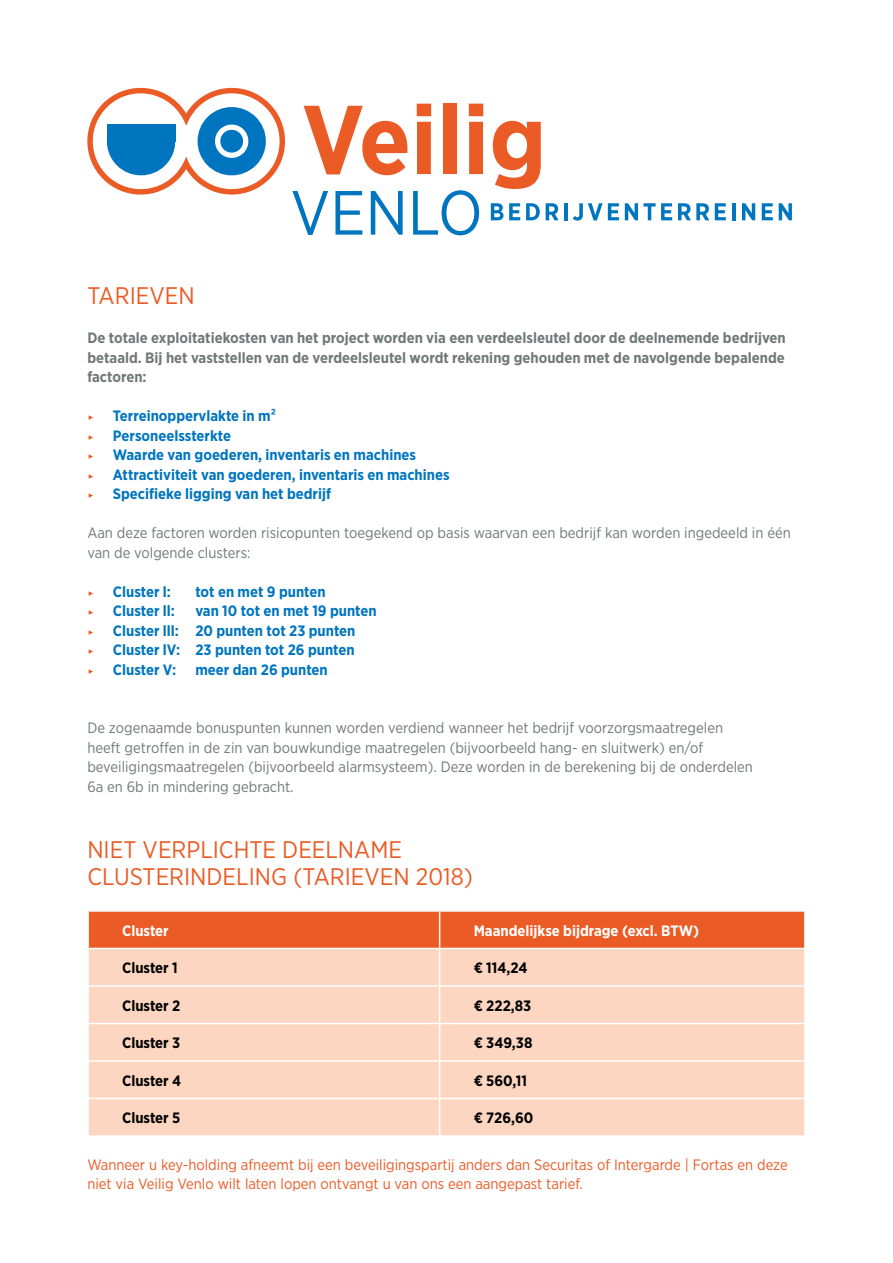
<style>
.page{position:relative;width:893px;height:1263px;background:#fff}
.page>*{position:absolute;margin:0;border:0;box-sizing:border-box;transform-origin:0 0}
.t1{font:24px/27px "Gotham Narrow";color:#eb5b25}
.t2{font:15px/19.5px "Gotham Narrow";color:#72787a}
.t3{font:700 15px "Gotham Narrow";color:#0075bf}
.t4{font:700 15px/19.5px "Gotham Narrow";color:#72787a;text-align:justify}
.t5{font:15px/19.5px "Gotham Narrow";color:#eb5b25}
.t6{font:700 15px "Gotham Narrow";color:#000}
.t7{font:700 15px "Gotham Narrow";color:#fff}
.t8{font:700 15px "Alegreya Sans";color:#eb5b25}
</style>
<div class="page">
<div style="left:89px;top:912px;width:715px;height:36px;background:#eb5b25"></div>
<div style="left:89px;top:949px;width:715px;height:186px;background:#fcd6c0"></div>
<hr style="left:439px;top:912px;width:1px;height:36px;background:#fff">
<hr style="left:439px;top:949px;width:1px;height:36px;background:#fff">
<hr style="left:87px;top:985px;width:353px;height:2px;background:#fff">
<hr style="left:440px;top:985px;width:366px;height:2px;background:#fff">
<hr style="left:439px;top:987px;width:1px;height:36px;background:#fff">
<hr style="left:87px;top:1023px;width:353px;height:1px;background:#fff">
<hr style="left:440px;top:1023px;width:366px;height:1px;background:#fff">
<hr style="left:439px;top:1024px;width:1px;height:36px;background:#fff">
<hr style="left:87px;top:1060px;width:353px;height:2px;background:#fff">
<hr style="left:440px;top:1060px;width:366px;height:2px;background:#fff">
<hr style="left:439px;top:1062px;width:1px;height:36px;background:#fff">
<hr style="left:87px;top:1098px;width:353px;height:1px;background:#fff">
<hr style="left:440px;top:1098px;width:366px;height:1px;background:#fff">
<hr style="left:439px;top:1099px;width:1px;height:36px;background:#fff">
<svg style="left:304px;top:106px;width:103px;height:69px"></svg>
<svg style="left:417px;top:104px;width:14px;height:70px"></svg>
<div style="left:443px;top:104px;width:14px;height:70px;background:#eb5b25"></div>
<svg style="left:469px;top:104px;width:14px;height:70px"></svg>
<svg style="left:493px;top:121px;width:48px;height:68px"></svg>
<svg style="left:292px;top:191px;width:36px;height:44px"></svg>
<svg style="left:335px;top:191px;width:27px;height:44px"></svg>
<svg style="left:371px;top:191px;width:32px;height:44px"></svg>
<svg style="left:413px;top:190px;width:66px;height:45px"></svg>
<svg style="left:491px;top:203px;width:12px;height:17px"></svg>
<svg style="left:509px;top:203px;width:11px;height:17px"></svg>
<svg style="left:526px;top:203px;width:14px;height:17px"></svg>
<svg style="left:546px;top:203px;width:13px;height:17px"></svg>
<hr style="left:564px;top:203px;width:4px;height:17px;background:#0075bf">
<svg style="left:573px;top:203px;width:46px;height:18px"></svg>
<svg style="left:625px;top:203px;width:47px;height:17px"></svg>
<svg style="left:678px;top:203px;width:31px;height:17px"></svg>
<svg style="left:715px;top:203px;width:11px;height:17px"></svg>
<hr style="left:732px;top:203px;width:3px;height:17px;background:#0075bf">
<svg style="left:742px;top:203px;width:13px;height:17px"></svg>
<svg style="left:762px;top:203px;width:11px;height:17px"></svg>
<svg style="left:779px;top:203px;width:13px;height:17px"></svg>
<svg style="left:87px;top:88px;width:198px;height:107px"></svg>
<h1 class="t1" style="left:87px;top:282px;width:109px">TARIEVEN</h1>
<p class="t4" style="left:87px;top:328px;width:700px">De totale exploitatiekosten van het project worden via een verdeelsleutel door de deelnemende bedrijven betaald. Bij het vaststellen van de verdeelsleutel wordt rekening gehouden met de navolgende bepalende factoren:</p>
<p class="t8" style="left:87px;top:405px;width:8px">h</p>
<p class="t3" style="left:113px;top:406px;width:165px">Terreinoppervlakte in m²</p>
<p class="t8" style="left:87px;top:425px;width:8px">h</p>
<p class="t3" style="left:113px;top:426px;width:120px">Personeelssterkte</p>
<p class="t8" style="left:87px;top:444px;width:8px">h</p>
<p class="t3" style="left:113px;top:445px;width:305px">Waarde van goederen, inventaris en machines</p>
<p class="t8" style="left:87px;top:464px;width:8px">h</p>
<p class="t3" style="left:113px;top:465px;width:338px">Attractiviteit van goederen, inventaris en machines</p>
<p class="t8" style="left:87px;top:483px;width:8px">h</p>
<p class="t3" style="left:113px;top:484px;width:220px">Specifieke ligging van het bedrijf</p>
<p class="t2" style="left:87px;top:523px;width:705px">Aan deze factoren worden risicopunten toegekend op basis waarvan een bedrijf kan worden ingedeeld in één van de volgende clusters:</p>
<p class="t8" style="left:87px;top:581px;width:8px">h</p>
<p class="t3" style="left:113px;top:582px;width:60px">Cluster l:</p>
<p class="t3" style="left:195px;top:582px;width:132px">tot en met 9 punten</p>
<p class="t8" style="left:87px;top:600px;width:8px">h</p>
<p class="t3" style="left:113px;top:601px;width:64px">Cluster ll:</p>
<p class="t3" style="left:195px;top:601px;width:183px">van 10 tot en met 19 punten</p>
<p class="t8" style="left:87px;top:620px;width:8px">h</p>
<p class="t3" style="left:113px;top:621px;width:244px">Cluster lll: 20 punten tot 23 punten</p>
<p class="t8" style="left:87px;top:639px;width:8px">h</p>
<p class="t3" style="left:113px;top:640px;width:243px">Cluster lV: 23 punten tot 26 punten</p>
<p class="t8" style="left:87px;top:659px;width:8px">h</p>
<p class="t3" style="left:113px;top:660px;width:65px">Cluster V:</p>
<p class="t3" style="left:195px;top:660px;width:134px">meer dan 26 punten</p>
<p class="t2" style="left:87px;top:718px;width:667px">De zogenaamde bonuspunten kunnen worden verdiend wanneer het bedrijf voorzorgsmaatregelen heeft getroffen in de zin van bouwkundige maatregelen (bijvoorbeeld hang- en sluitwerk) en/of beveiligingsmaatregelen (bijvoorbeeld alarmsysteem). Deze worden in de berekening bij de onderdelen 6a en 6b in mindering gebracht.</p>
<h1 class="t1" style="left:87px;top:835px;width:387px">NIET VERPLICHTE DEELNAME<br>CLUSTERINDELING (TARIEVEN 2018)</h1>
<p class="t7" style="left:122px;top:921px;width:48px">Cluster</p>
<p class="t7" style="left:474px;top:921px;width:227px">Maandelijkse bijdrage (excl. BTW)</p>
<p class="t6" style="left:122px;top:958px;width:57px">Cluster 1</p>
<p class="t6" style="left:474px;top:958px;width:55px">€ 114,24</p>
<p class="t6" style="left:122px;top:996px;width:60px">Cluster 2</p>
<p class="t6" style="left:474px;top:996px;width:59px">€ 222,83</p>
<p class="t6" style="left:122px;top:1033px;width:60px">Cluster 3</p>
<p class="t6" style="left:474px;top:1033px;width:60px">€ 349,38</p>
<p class="t6" style="left:122px;top:1071px;width:61px">Cluster 4</p>
<p class="t6" style="left:474px;top:1071px;width:55px">€ 560,11</p>
<p class="t6" style="left:122px;top:1108px;width:60px">Cluster 5</p>
<p class="t6" style="left:474px;top:1108px;width:61px">€ 726,60</p>
<p class="t5" style="left:87px;top:1154px;width:702px">Wanneer u key-holding afneemt bij een beveiligingspartij anders dan Securitas of Intergarde | Fortas en deze niet via Veilig Venlo wilt laten lopen ontvangt u van ons een aangepast tarief.</p>
</div>
